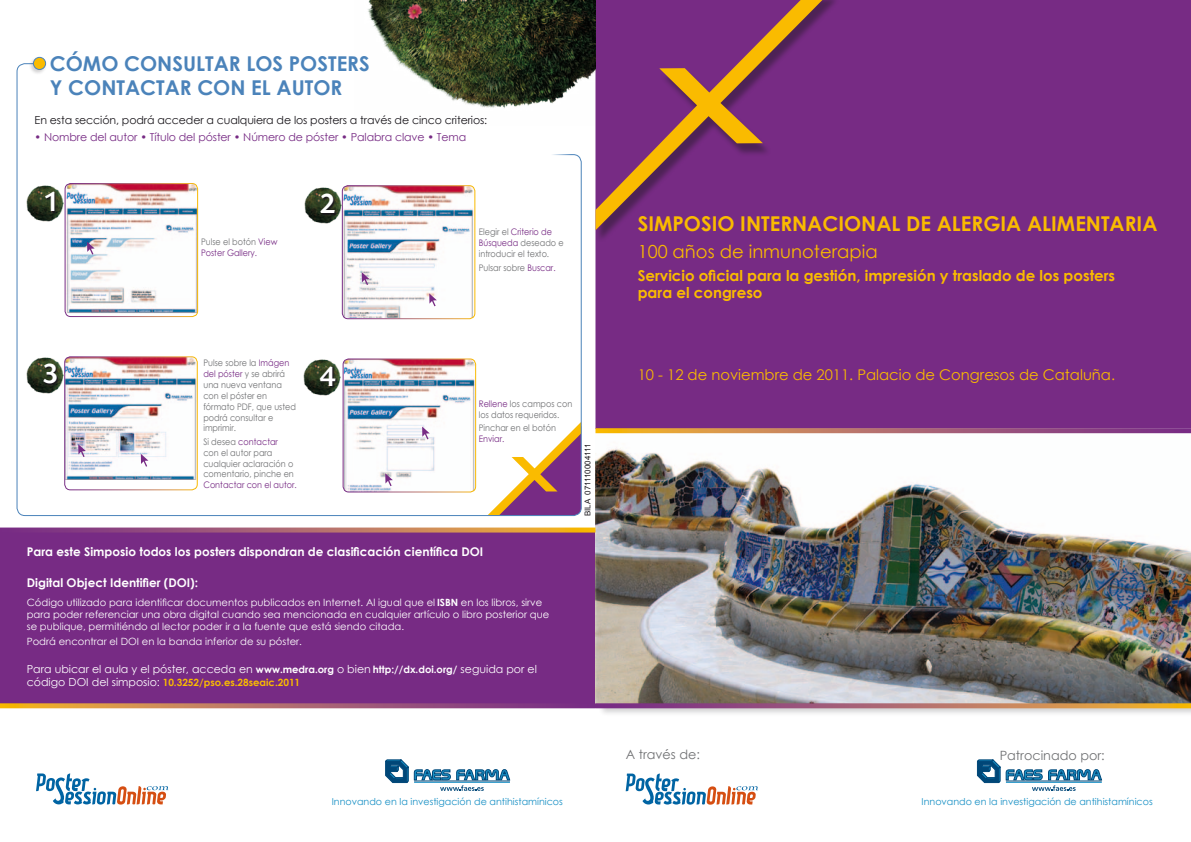
<style>
.page{position:relative;width:1191px;height:842px;background:#fff}
.page>*{position:absolute;margin:0;border:0;box-sizing:border-box;transform-origin:0 0}
.t1{font:500 30px "Today SHOP";color:#fff}
.t2{font:700 20.4px/24px "Century Gothic";color:#4b83ba}
.t3{font:700 20.4px "Century Gothic";color:#fabb00}
.t4{font:18px "Century Gothic";color:#fabb00}
.t5{font:700 15px/17px "Century Gothic";color:#fabb00}
.t6{font:14.7px "Century Gothic";color:#fabb00}
.t7{font:12.8px "Century Gothic";color:#707173}
.t8{font:700 12px "Century Gothic";color:#fff}
.t9{font:11px "Century Gothic";color:#fff}
.t10{font:11px "Century Gothic";letter-spacing:-.01em;color:#1a171c}
.t11{font:11px "Century Gothic";letter-spacing:-.01em;color:#772b84}
.t12{font:10px/12px "Century Gothic";color:#fff}
.t13{font:700 10px "Century Gothic";color:#fabb00}
.t14{font:9.5px "Century Gothic";color:#1890c5}
.t15{font:9px/10.8px "Century Gothic";color:#707173;scale:.9 1}
.t16{font:9px/10.8px "Century Gothic";color:#772b84;scale:.9 1}
.t17{font:8px "Arial";color:#1a171c}
.s1{color:#707173}
.s2{color:#772b84}
.s3{font-weight:700}
.s4{font-weight:700;font-size:10px}
.s5{font-weight:400;font-size:11px;color:#fff}
</style>
<div class="page">
<div style="left:595px;top:0;width:596px;height:428px;background:#772b84"></div>
<svg style="left:16px;top:63px;width:566px;height:453px"></svg>
<div style="left:0;top:528px;width:595px;height:180px;background:#772b84"></div>
<svg style="left:625px;top:773px;width:133px;height:32px"></svg>
<svg style="left:36px;top:773px;width:132px;height:31px"></svg>
<img style="left:65px;top:184px;width:133px;height:129px">
<div style="left:65px;top:183px;width:133px;height:134px;border:1px solid #fff;border-radius:6px"></div>
<svg style="left:87px;top:242px;width:8px;height:13px"></svg>
<img style="left:65px;top:357px;width:132px;height:123px">
<div style="left:64px;top:356px;width:134px;height:134px;border:1px solid #fff;border-radius:6px"></div>
<svg style="left:78px;top:444px;width:8px;height:13px"></svg>
<svg style="left:141px;top:454px;width:7px;height:13px"></svg>
<img style="left:343px;top:359px;width:132px;height:133px">
<div style="left:342px;top:358px;width:134px;height:134px;border:1px solid #fff;border-radius:6px"></div>
<svg style="left:385px;top:473px;width:8px;height:13px"></svg>
<svg style="left:422px;top:426px;width:8px;height:13px"></svg>
<img style="left:342px;top:186px;width:133px;height:133px">
<div style="left:342px;top:185px;width:133px;height:134px;border:1px solid #fff;border-radius:6px"></div>
<svg style="left:362px;top:272px;width:7px;height:13px"></svg>
<svg style="left:429px;top:293px;width:8px;height:13px"></svg>
<svg style="left:977px;top:760px;width:125px;height:31px"></svg>
<svg style="left:414px;top:769px;width:96px;height:22px"></svg>
<svg style="left:385px;top:760px;width:23px;height:23px"></svg>
<div style="left:598px;top:433px;width:593px;height:284px;background:#1a171c;opacity:.2"></div>
<img style="left:595px;top:433px;width:596px;height:270px">
<svg style="left:595px;top:703px;width:596px;height:5px;background:#af6e68"></svg>
<svg style="left:0;top:703px;width:537px;height:5px;background:#b36e64"></svg>
<svg style="left:0;top:527px;width:595px;height:5px;background:#bb7e75"></svg>
<div style="left:28px;top:56px;width:19px;height:19px;background:#1a171c;opacity:.2"></div>
<div style="left:33px;top:57px;width:13px;height:12px;background:#fabb00;border-radius:50%"></div>
<div style="left:33px;top:57px;width:13px;height:13px;border:1px solid #4b83ba;border-radius:50%"></div>
<hr style="left:521px;top:154px;width:49px;height:2px;background:#fff">
<svg style="left:595px;top:428px;width:596px;height:5px;background:#b26e66"></svg>
<img style="left:25px;top:185px;width:40px;height:36px">
<svg style="left:45px;top:192px;width:12px;height:22px"></svg>
<img style="left:303px;top:187px;width:40px;height:37px">
<svg style="left:321px;top:194px;width:16px;height:22px"></svg>
<img style="left:25px;top:357px;width:40px;height:36px">
<svg style="left:44px;top:364px;width:15px;height:22px"></svg>
<img style="left:302px;top:359px;width:40px;height:36px">
<svg style="left:320px;top:366px;width:18px;height:22px"></svg>
<img style="left:354px;top:0;width:241px;height:126px">
<div style="left:595px;top:0;width:245px;height:243px;background:#772b84"></div>
<svg style="left:595px;top:0;width:227px;height:230px"></svg>
<h2 class="t2" style="left:50px;top:51px;width:321px">Cómo consultar los posters y contactar con el autor</h2>
<p class="t10" style="left:35px;top:112px;width:454px">En esta sección, podrá acceder a cualquiera de los posters a través de cinco criterios:</p>
<p class="t11" style="left:35px;top:129px;width:433px">• Nombre del autor • Título del póster • Número de póster • Palabra clave • Tema</p>
<h1 class="t1" style="left:45px;top:186px;width:12px">1</h1>
<h1 class="t1" style="left:321px;top:188px;width:16px">2</h1>
<p class="t16" style="left:201px;top:236px;width:86px"><span class="s1">Pulse el botón</span> View<br>Poster Gallery.</p>
<p class="t15" style="left:479px;top:226px;width:96px">Elegir el <span class="s2">Criterio de<br>Búsqueda</span> deseado e introducir el texto.</p>
<p class="t15" style="left:479px;top:262px;width:87px">Pulsar sobre <span class="s2">Buscar.</span></p>
<h2 class="t3" style="left:638px;top:208px;width:521px">Simposio internacional de AleRgia Alimentaria</h2>
<h3 class="t4" style="left:638px;top:239px;width:241px">100 años de inmunoterapia</h3>
<h3 class="t5" style="left:638px;top:266px;width:479px">Servicio oficial para la gestión, impresión y traslado de los posters para el congreso</h3>
<p class="t15" style="left:203px;top:358px;width:104px">Pulse sobre la <span class="s2">Imágen del póster</span> y se abrirá una nueva ventana con el póster en fórmato PDF, que usted podrá consultar e imprimir.</p>
<p class="t15" style="left:203px;top:436px;width:102px">Si desea <span class="s2">contactar </span>con el autor para cualquier aclaración o comentario, pinche en</p>
<p class="t16" style="left:203px;top:479px;width:105px">Contactar con el autor.</p>
<h1 class="t1" style="left:44px;top:358px;width:15px">3</h1>
<h1 class="t1" style="left:320px;top:360px;width:17px">4</h1>
<h3 class="t6" style="left:638px;top:364px;width:479px">10 - 12 de noviembre de 2011. Palacio de Congresos de Cataluña.</h3>
<p class="t15" style="left:479px;top:398px;width:105px"><span class="s2">Rellene</span> los campos con los datos requeridos.</p>
<p class="t15" style="left:479px;top:422px;width:87px">Pinchar en el botón</p>
<p class="t16" style="left:479px;top:433px;width:30px">Enviar.</p>
<p class="t17" style="left:582px;top:516px;width:74px;rotate:-90deg">BILA 071110004111</p>
<h3 class="t8" style="left:27px;top:543px;width:458px">Para este Simposio todos los posters dispondran de clasificación científica DOI</h3>
<h3 class="t8" style="left:27px;top:574px;width:173px">Digital Object Identifier (DOI):</h3>
<p class="t12" style="left:27px;top:597px;width:524px">Código utilizado para identificar documentos publicados en Internet. Al igual que el <span class="s3">ISBN</span> en los libros, sirve para poder referenciar una obra digital cuando sea mencionada en cualquier artículo o libro posterior que se publique, permitiéndo al lector poder ir a la fuente que está siendo citada.</p>
<p class="t12" style="left:27px;top:635px;width:277px">Podrá encontrar el DOI en la banda inferior de su póster.</p>
<p class="t9" style="left:27px;top:661px;width:511px">Para ubicar el aula y el póster, acceda en <span class="s4">www.medra.org</span> o bien <span class="s4">http://dx.doi.org/</span> seguida por el</p>
<p class="t13" style="left:27px;top:675px;width:275px"><span class="s5">código DOI del simposio:</span> 10.3252/pso.es.28seaic.2011</p>
<h3 class="t7" style="left:626px;top:745px;width:76px">A través de:</h3>
<h3 class="t7" style="left:999px;top:747px;width:107px">Patrocinado por:</h3>
<p class="t14" style="left:332px;top:795px;width:233px">Innovando en la investigación de antihistamínicos</p>
<p class="t14" style="left:921px;top:795px;width:233px">Innovando en la investigación de antihistamínicos</p>
</div>
